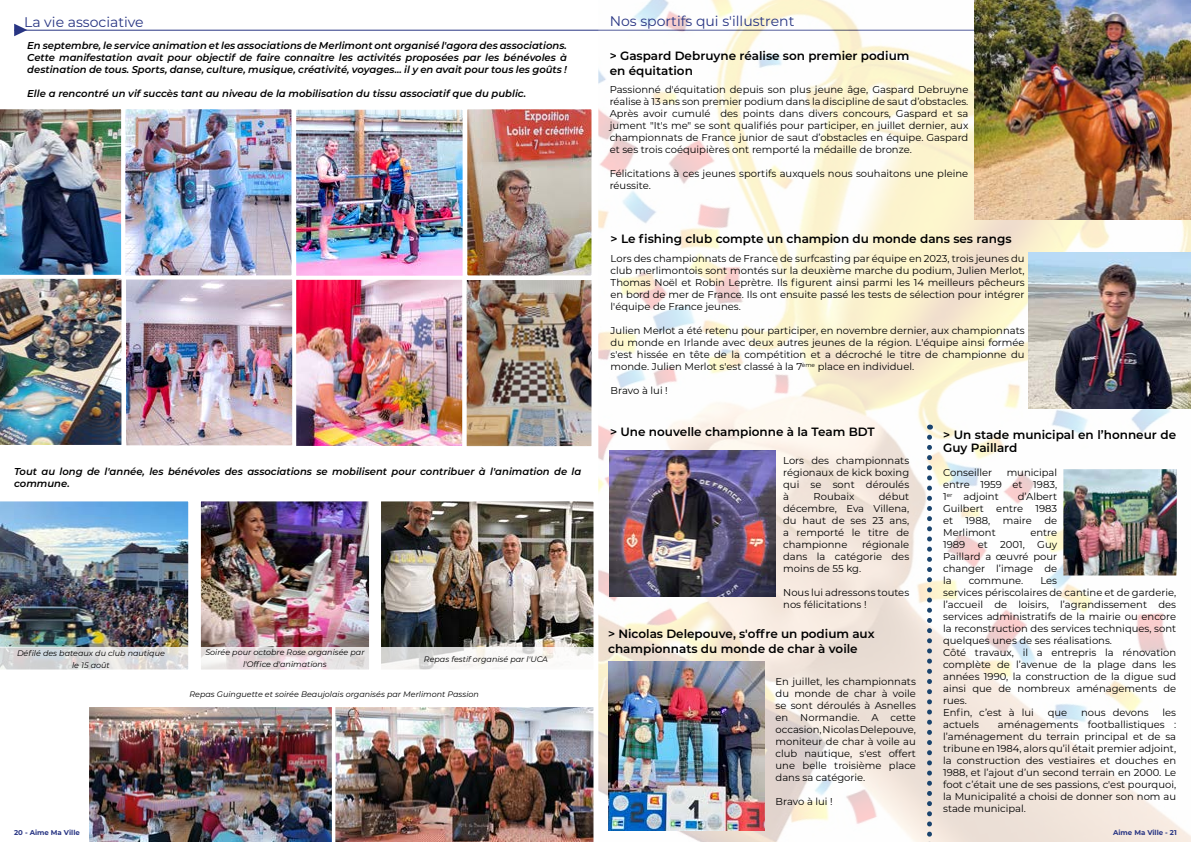
<style>
.page{position:relative;width:1191px;height:842px;background:#fff}
.page>*{position:absolute;margin:0;border:0;box-sizing:border-box;transform-origin:0 0}
.t1{font:14px "Montserrat";color:#283583}
.t2{font:600 12px/15px "Montserrat";color:#000}
.t3{font:10px/12px "Montserrat";color:#000;text-align:justify}
.t4{font:italic 600 10px/12px "Montserrat";color:#000;text-align:justify}
.t5{font:italic 8px/12px "Montserrat";color:#000;text-align:center}
.t6{font:700 7px "Montserrat";color:#283583}
</style>
<div class="page">
<svg style="left:14px;top:24px;width:13px;height:12px"></svg>
<hr style="left:14px;top:30px;width:1162px;height:1px;background:#283583">
<img style="left:382px;top:502px;width:210px;height:146px">
<div style="left:379px;top:499px;width:216px;height:172px;border:2px solid #fff"></div>
<img style="left:598px;top:0;width:593px;height:842px">
<img style="left:974px;top:0;width:217px;height:220px">
<svg style="left:927px;top:437px;width:5px;height:405px"></svg>
<img style="left:609px;top:450px;width:166px;height:147px">
<img style="left:608px;top:662px;width:156px;height:169px">
<img style="left:1028px;top:252px;width:163px;height:156px">
<img style="left:126px;top:110px;width:464px;height:335px">
<div style="left:462px;top:276px;width:133px;height:174px;border:4px solid #fff"></div>
<div style="left:292px;top:106px;width:174px;height:174px;border:4px solid #fff"></div>
<div style="left:463px;top:105px;width:132px;height:174px;border:4px solid #fff"></div>
<img style="left:0;top:109px;width:122px;height:336px">
<div style="left:292px;top:276px;width:174px;height:174px;border:4px solid #fff"></div>
<div style="left:122px;top:275px;width:174px;height:174px;border:4px solid #fff"></div>
<div style="left:121px;top:105px;width:174px;height:174px;border:4px solid #fff"></div>
<img style="left:202px;top:502px;width:166px;height:146px">
<div style="left:199px;top:499px;width:172px;height:172px;border:2px solid #fff"></div>
<img style="left:0;top:501px;width:189px;height:147px">
<img style="left:89px;top:707px;width:505px;height:135px">
<svg style="left:0;top:648px;width:595px;height:23px"></svg>
<img style="left:1063px;top:469px;width:113px;height:106px">
<h1 class="t1" style="left:24px;top:12px;width:121px">La vie associative</h1>
<p class="t4" style="left:27px;top:39px;width:541px">En septembre, le service animation et les associations de Merlimont ont organisé l'agora des associations.<br>Cette manifestation avait pour objectif de faire connaitre les activités proposées par les bénévoles à destination de tous. Sports, danse, culture, musique, créativité, voyages... il y en avait pour tous les goûts !</p>
<p class="t4" style="left:27px;top:87px;width:500px">Elle a rencontré un vif succès tant au niveau de la mobilisation du tissu associatif que du public.</p>
<p class="t4" style="left:14px;top:465px;width:568px">Tout au long de l'année, les bénévoles des associations se mobilisent pour contribuer à l'animation de la commune.</p>
<p class="t5" style="left:17px;top:647px;width:149px">Défilé des bateaux du club nautique le 15 août</p>
<p class="t5" style="left:205px;top:646px;width:161px">Soirée pour octobre Rose organisée par l'Office d'animations</p>
<p class="t5" style="left:424px;top:653px;width:126px">Repas festif organisé par l'UCA</p>
<p class="t5" style="left:189px;top:688px;width:291px">Repas Guinguette et soirée Beaujolais organisés par Merlimont Passion</p>
<h1 class="t1" style="left:609px;top:11px;width:186px">Nos sportifs qui s'illustrent</h1>
<p class="t2" style="left:609px;top:48px;width:301px">&gt; Gaspard Debruyne réalise son premier podium en équitation</p>
<p class="t3" style="left:609px;top:83px;width:360px">Passionné d'équitation depuis son plus jeune âge, Gaspard Debruyne réalise à 13 ans son premier podium dans la discipline de saut d’obstacles.<br>Après avoir cumulé des points dans divers concours, Gaspard et sa jument "It's me" se sont qualifiés pour participer, en juillet dernier, aux championnats de France junior de saut d’obstacles en équipe. Gaspard et ses trois coéquipières ont remporté la médaille de bronze.</p>
<p class="t3" style="left:609px;top:167px;width:360px">Félicitations à ces jeunes sportifs auxquels nous souhaitons une pleine réussite.</p>
<p class="t2" style="left:610px;top:231px;width:402px">&gt; Le fishing club compte un champion du monde dans ses rangs</p>
<p class="t3" style="left:610px;top:252px;width:415px">Lors des championnats de France de surfcasting par équipe en 2023, trois jeunes du club merlimontois sont montés sur la deuxième marche du podium, Julien Merlot, Thomas Noël et Robin Leprètre. Ils figurent ainsi parmi les 14 meilleurs pêcheurs en bord de mer de France. Ils ont ensuite passé les tests de sélection pour intégrer l'équipe de France jeunes.</p>
<p class="t3" style="left:610px;top:324px;width:415px">Julien Merlot a été retenu pour participer, en novembre dernier, aux championnats du monde en Irlande avec deux autres jeunes de la région. L'équipe ainsi formée s'est hissée en tête de la compétition et a décroché le titre de championne du monde. Julien Merlot s'est classé à la 7<sup>ème</sup> place en individuel.</p>
<p class="t3" style="left:610px;top:384px;width:59px">Bravo à lui !</p>
<p class="t2" style="left:610px;top:424px;width:266px">&gt; Une nouvelle championne à la Team BDT</p>
<p class="t3" style="left:783px;top:454px;width:128px">Lors des championnats régionaux de kick boxing qui se sont déroulés à</p>
<p class="t3" style="left:783px;top:490px;width:128px;text-indent:96px">début décembre, Eva Villena, du haut de ses 23 ans, a remporté le titre de championne</p>
<p class="t3" style="left:813px;top:490px;width:42px">Roubaix</p>
<p class="t3" style="left:783px;top:538px;width:128px;text-indent:79px">régionale dans la catégorie des moins de 55 kg.</p>
<p class="t3" style="left:783px;top:586px;width:128px">Nous lui adressons toutes nos félicitations !</p>
<p class="t2" style="left:608px;top:625px;width:268px">&gt; Nicolas Delepouve, s'offre un podium aux championnats du monde de char à voile</p>
<p class="t3" style="left:775px;top:675px;width:142px">En juillet, les championnats du monde de char à voile se sont déroulés à Asnelles en Normandie. A cette occasion, Nicolas Delepouve, moniteur de char à voile au club nautique, s'est offert une belle troisième place dans sa catégorie.</p>
<p class="t3" style="left:775px;top:795px;width:59px">Bravo à lui !</p>
<p class="t2" style="left:943px;top:428px;width:235px;line-height:13px">&gt; Un stade municipal en l’honneur de<br>Guy Paillard</p>
<p class="t3" style="left:943px;top:466px;width:51px">Conseiller</p>
<p class="t3" style="left:943px;top:466px;width:116px;text-indent:64px">municipal entre 1959 et 1983, 1<sup>er</sup> adjoint</p>
<p class="t3" style="left:943px;top:490px;width:116px;text-indent:75px">d’Albert Guilbert entre 1983 et 1988, maire de Merlimont</p>
<p class="t3" style="left:943px;top:526px;width:116px;text-indent:87px">entre 1989 et 2001, Guy Paillard a œuvré pour changer l’image de la</p>
<p class="t3" style="left:943px;top:574px;width:235px;text-align:left;text-indent:97px">Les<br>services périscolaires de cantine et de garderie, l’accueil de loisirs, l’agrandissement des services administratifs de la mairie ou encore la reconstruction des services techniques, sont quelques unes de ses réalisations.<br>Côté travaux, il a entrepris la rénovation complète de l’avenue de la plage dans les années 1990, la construction de la digue sud ainsi que de nombreux aménagements de rues.<br>Enfin, c’est à lui</p>
<p class="t3" style="left:968px;top:574px;width:56px">commune.</p>
<p class="t3" style="left:1047px;top:706px;width:21px">que</p>
<p class="t3" style="left:1081px;top:706px;width:69px">nous devons</p>
<p class="t3" style="left:1162px;top:706px;width:15px">les</p>
<p class="t3" style="left:943px;top:718px;width:235px;text-indent:55px">aménagements footballistiques : l’aménagement du terrain principal et de sa tribune en 1984, alors qu’il était premier adjoint, la construction des vestiaires et douches en 1988, et l’ajout d’un second terrain en 2000. Le foot c’était une de ses passions, c'est pourquoi, la Municipalité a choisi de donner son nom au stade municipal.</p>
<p class="t3" style="left:943px;top:718px;width:38px">actuels</p>
<p class="t6" style="left:14px;top:827px;width:67px">20 - Aime Ma Ville</p>
<p class="t6" style="left:1113px;top:827px;width:65px">Aime Ma Ville - 21</p>
</div>
